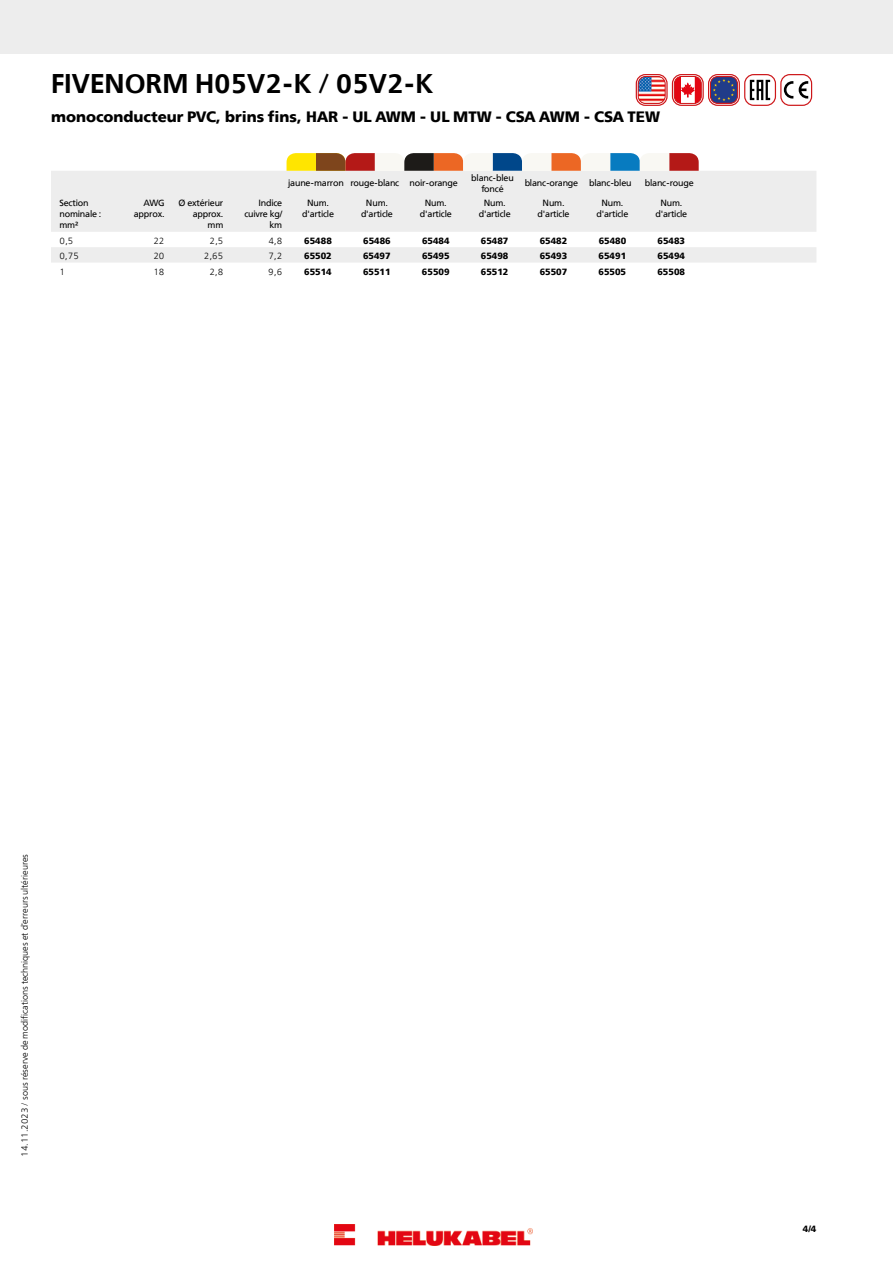
<style>
.page{position:relative;width:893px;height:1263px;background:#fff}
.page>*{position:absolute;margin:0;border:0;box-sizing:border-box;transform-origin:0 0}
.t1{font:600 27px "Free Set";color:#000}
.t2{font:700 15px "Free Set";color:#000}
.t3{font:9px/10.8px "Free Set";letter-spacing:-.02em;color:#000;text-align:center}
.t4{font:700 9px "Free Set";color:#000}
.t5{font:300 9px "Free Set";color:#000}
</style>
<div class="page">
<svg style="left:51px;top:171px;width:765px;height:92px;fill:#ededed"></svg>
<svg style="left:287px;top:153px;width:412px;height:18px"></svg>
<div style="left:0;top:0;width:893px;height:53px;background:#ededed"></div>
<div style="left:636px;top:74px;width:32px;height:32px;border:1px solid #cd171a;border-radius:9px"></div>
<img style="left:638px;top:76px;width:27px;height:27px">
<div style="left:638px;top:76px;width:28px;height:28px;border:1px solid #cd171a;border-radius:7px"></div>
<div style="left:672px;top:74px;width:32px;height:32px;border:1px solid #cd171a;border-radius:9px"></div>
<svg style="left:674px;top:76px;width:27px;height:27px"></svg>
<div style="left:674px;top:76px;width:28px;height:28px;border:1px solid #cd171a;border-radius:7px"></div>
<svg style="left:709px;top:75px;width:30px;height:30px"></svg>
<div style="left:708px;top:74px;width:32px;height:32px;border:1px solid #cd171a;border-radius:9px"></div>
<svg style="left:710px;top:77px;width:27px;height:26px"></svg>
<div style="left:710px;top:76px;width:28px;height:28px;border:1px solid #cd171a;border-radius:7px"></div>
<div style="left:744px;top:74px;width:32px;height:32px;border:1px solid #cd171a;border-radius:9px"></div>
<svg style="left:750px;top:80px;width:20px;height:20px"></svg>
<div style="left:780px;top:74px;width:32px;height:32px;border:1px solid #cd171a;border-radius:9px"></div>
<svg style="left:784px;top:81px;width:24px;height:18px"></svg>
<img style="left:335px;top:1225px;width:198px;height:21px">
<h1 class="t1" style="left:51px;top:66px;width:384px">FIVENORM H05V2-K / 05V2-K</h1>
<h2 class="t2" style="left:51px;top:107px;width:610px">monoconducteur PVC, brins fins, HAR - UL AWM - UL MTW - CSA AWM - CSA TEW</h2>
<p class="t3" style="left:288px;top:177px;width:171px">jaune-marron rouge-blanc noir-orange</p>
<p class="t3" style="left:471px;top:172px;width:44px">blanc-bleu foncé</p>
<p class="t3" style="left:525px;top:177px;width:108px">blanc-orange blanc-bleu</p>
<p class="t3" style="left:645px;top:177px;width:50px">blanc-rouge</p>
<p class="t3" style="left:60px;top:197px;width:43px;text-align:left">Section nominale : mm²</p>
<p class="t3" style="left:134px;top:197px;width:32px;text-align:right">AWG approx.</p>
<p class="t3" style="left:179px;top:197px;width:46px;text-align:right">Ø extérieur approx. mm</p>
<p class="t3" style="left:244px;top:197px;width:39px;text-align:right">Indice cuivre kg/ km</p>
<p class="t3" style="left:302px;top:197px;width:33px">Num. d'article</p>
<p class="t3" style="left:361px;top:197px;width:33px">Num. d'article</p>
<p class="t3" style="left:420px;top:197px;width:33px">Num. d'article</p>
<p class="t3" style="left:479px;top:197px;width:33px">Num. d'article</p>
<p class="t3" style="left:538px;top:197px;width:33px">Num. d'article</p>
<p class="t3" style="left:596px;top:197px;width:33px">Num. d'article</p>
<p class="t3" style="left:655px;top:197px;width:33px">Num. d'article</p>
<p class="t5" style="left:59px;top:235px;width:15px">0,5</p>
<p class="t5" style="left:153px;top:235px;width:13px">22</p>
<p class="t5" style="left:209px;top:235px;width:15px">2,5</p>
<p class="t5" style="left:268px;top:235px;width:15px">4,8</p>
<p class="t4" style="left:304px;top:235px;width:29px">65488</p>
<p class="t4" style="left:363px;top:235px;width:29px">65486</p>
<p class="t4" style="left:422px;top:235px;width:29px">65484</p>
<p class="t4" style="left:481px;top:235px;width:29px">65487</p>
<p class="t4" style="left:540px;top:235px;width:29px">65482</p>
<p class="t4" style="left:599px;top:235px;width:29px">65480</p>
<p class="t4" style="left:657px;top:235px;width:29px">65483</p>
<p class="t5" style="left:59px;top:251px;width:21px">0,75</p>
<p class="t5" style="left:153px;top:251px;width:13px">20</p>
<p class="t5" style="left:204px;top:251px;width:21px">2,65</p>
<p class="t5" style="left:268px;top:251px;width:15px">7,2</p>
<p class="t4" style="left:304px;top:250px;width:29px">65502</p>
<p class="t4" style="left:363px;top:250px;width:29px">65497</p>
<p class="t4" style="left:422px;top:250px;width:29px">65495</p>
<p class="t4" style="left:481px;top:250px;width:29px">65498</p>
<p class="t4" style="left:540px;top:250px;width:29px">65493</p>
<p class="t4" style="left:599px;top:250px;width:29px">65491</p>
<p class="t4" style="left:657px;top:250px;width:29px">65494</p>
<p class="t5" style="left:59px;top:266px;width:7px">1</p>
<p class="t5" style="left:153px;top:266px;width:13px">18</p>
<p class="t5" style="left:209px;top:266px;width:15px">2,8</p>
<p class="t5" style="left:268px;top:266px;width:15px">9,6</p>
<p class="t4" style="left:304px;top:266px;width:29px">65514</p>
<p class="t4" style="left:363px;top:266px;width:29px">65511</p>
<p class="t4" style="left:422px;top:266px;width:29px">65509</p>
<p class="t4" style="left:481px;top:266px;width:29px">65512</p>
<p class="t4" style="left:540px;top:266px;width:29px">65507</p>
<p class="t4" style="left:599px;top:266px;width:29px">65505</p>
<p class="t4" style="left:657px;top:266px;width:29px">65508</p>
<p class="t5" style="left:19px;top:1157px;width:304px;rotate:-90deg">14.11.2023 / sous réserve de modifications techniques et d'erreurs ultérieures</p>
<p class="t4" style="left:803px;top:1223px;width:15px">4/4</p>
</div>
